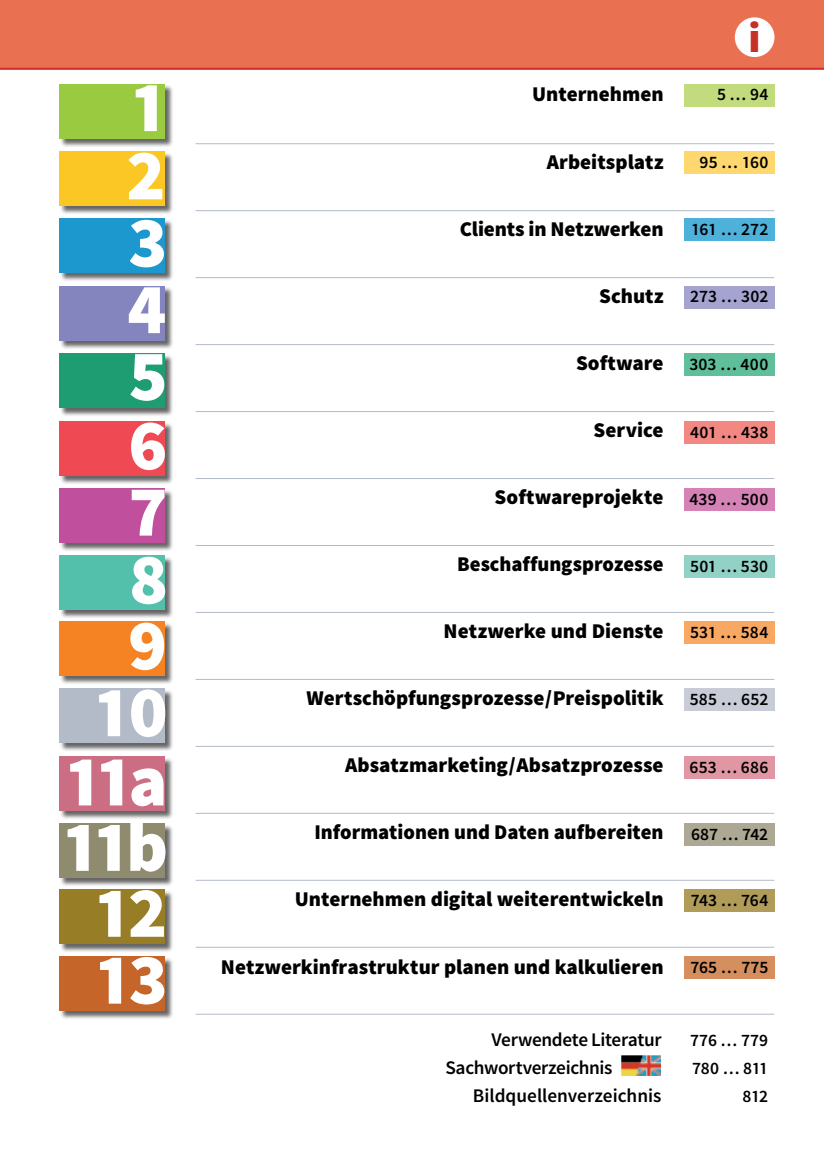
<style>
.page{position:relative;width:824px;height:1166px;background:#fff}
.page>*{position:absolute;margin:0;border:0;box-sizing:border-box;transform-origin:0 0}
.t1{font:900 72.27px "bs Sirah Sans 1";letter-spacing:-.075em;color:#fff}
.t2{font:900 42px "bs Sirah Sans 1";color:#c53127}
.t3{font:900 21px "bs Sirah Sans 1";color:#000001}
.t4{font:600 19.25px "bs Sirah Sans 1";letter-spacing:-.015em;color:#000001}
.t5{font:600 17.5px "bs Sirah Sans 1";letter-spacing:.005em;color:#000001}
</style>
<div class="page">
<div style="left:0;top:0;width:823px;height:69px;background:#e97151"></div>
<div style="left:734px;top:17px;width:40px;height:40px;background:#fff;border-radius:50%"></div>
<hr style="left:0;top:68px;width:823px;height:1px;background:#d42d27">
<div style="left:60px;top:85px;width:114px;height:62px;background:#000001;opacity:.6"></div>
<div style="left:59px;top:84px;width:106px;height:54px;background:#99ca3f"></div>
<div style="left:60px;top:152px;width:114px;height:63px;background:#000001;opacity:.6"></div>
<div style="left:59px;top:151px;width:106px;height:55px;background:#fbc725"></div>
<div style="left:60px;top:490px;width:114px;height:62px;background:#000001;opacity:.6"></div>
<div style="left:59px;top:489px;width:106px;height:54px;background:#c0509e"></div>
<div style="left:60px;top:757px;width:114px;height:62px;background:#000001;opacity:.6"></div>
<div style="left:59px;top:756px;width:106px;height:54px;background:#cb6e83"></div>
<div style="left:684px;top:489px;width:90px;height:22px;background:#d582b7"></div>
<div style="left:684px;top:756px;width:90px;height:22px;background:#e097a3"></div>
<div style="left:60px;top:422px;width:114px;height:63px;background:#000001;opacity:.6"></div>
<div style="left:59px;top:421px;width:106px;height:55px;background:#ef4a54"></div>
<div style="left:684px;top:421px;width:90px;height:23px;background:#f38882"></div>
<div style="left:60px;top:354px;width:114px;height:63px;background:#000001;opacity:.6"></div>
<div style="left:59px;top:353px;width:106px;height:54px;background:#1d9d71"></div>
<div style="left:684px;top:353px;width:90px;height:22px;background:#5ebf9a"></div>
<div style="left:60px;top:287px;width:114px;height:62px;background:#000001;opacity:.6"></div>
<div style="left:59px;top:286px;width:106px;height:54px;background:#8484bf"></div>
<div style="left:684px;top:286px;width:90px;height:22px;background:#a5a3d0"></div>
<div style="left:60px;top:220px;width:114px;height:62px;background:#000001;opacity:.6"></div>
<div style="left:59px;top:219px;width:106px;height:54px;background:#1c98ce"></div>
<div style="left:684px;top:219px;width:90px;height:22px;background:#4eb1d9"></div>
<div style="left:684px;top:151px;width:90px;height:23px;background:#fed86e"></div>
<div style="left:684px;top:84px;width:90px;height:22px;background:#c2db7d"></div>
<hr style="left:195px;top:143px;width:579px;height:1px;background:#b3bbc9">
<hr style="left:195px;top:210px;width:579px;height:1px;background:#b3bbc9">
<hr style="left:195px;top:277px;width:579px;height:1px;background:#b3bbc9">
<hr style="left:195px;top:344px;width:579px;height:1px;background:#b3bbc9">
<hr style="left:195px;top:411px;width:579px;height:1px;background:#b3bbc9">
<hr style="left:195px;top:478px;width:579px;height:1px;background:#b3bbc9">
<div style="left:60px;top:557px;width:114px;height:62px;background:#000001;opacity:.6"></div>
<div style="left:59px;top:556px;width:106px;height:54px;background:#52c0ab"></div>
<div style="left:60px;top:824px;width:114px;height:62px;background:#000001;opacity:.6"></div>
<div style="left:59px;top:823px;width:106px;height:54px;background:#8f8b6e"></div>
<div style="left:684px;top:556px;width:90px;height:22px;background:#92d2c6"></div>
<div style="left:684px;top:823px;width:90px;height:22px;background:#ada893"></div>
<hr style="left:195px;top:545px;width:579px;height:1px;background:#b3bbc9">
<hr style="left:195px;top:813px;width:579px;height:1px;background:#b3bbc9">
<hr style="left:195px;top:612px;width:579px;height:1px;background:#b3bbc9">
<hr style="left:195px;top:880px;width:579px;height:1px;background:#b3bbc9">
<div style="left:60px;top:623px;width:114px;height:62px;background:#000001;opacity:.6"></div>
<div style="left:59px;top:622px;width:106px;height:54px;background:#f58324"></div>
<div style="left:60px;top:890px;width:114px;height:62px;background:#000001;opacity:.6"></div>
<div style="left:59px;top:889px;width:106px;height:54px;background:#967d26"></div>
<div style="left:684px;top:622px;width:90px;height:22px;background:#f9a864"></div>
<div style="left:684px;top:889px;width:90px;height:22px;background:#b09b58"></div>
<hr style="left:195px;top:679px;width:579px;height:1px;background:#b3bbc9">
<hr style="left:195px;top:947px;width:579px;height:1px;background:#b3bbc9">
<img style="left:621px;top:1056px;width:39px;height:20px">
<div style="left:60px;top:690px;width:114px;height:62px;background:#000001;opacity:.6"></div>
<div style="left:59px;top:689px;width:106px;height:54px;background:#b3bbc9"></div>
<div style="left:60px;top:957px;width:114px;height:62px;background:#000001;opacity:.6"></div>
<div style="left:59px;top:956px;width:106px;height:54px;background:#c6652a"></div>
<div style="left:684px;top:689px;width:90px;height:22px;background:#c7ccd7"></div>
<div style="left:684px;top:956px;width:90px;height:22px;background:#d58e5d"></div>
<hr style="left:195px;top:746px;width:579px;height:1px;background:#b3bbc9">
<hr style="left:195px;top:1014px;width:579px;height:1px;background:#b3bbc9">
<h1 class="t1" style="left:130px;top:60px;width:41px">1</h1>
<h1 class="t1" style="left:126px;top:128px;width:41px">2</h1>
<h1 class="t1" style="left:128px;top:195px;width:41px">3</h1>
<h1 class="t1" style="left:127px;top:262px;width:41px">4</h1>
<h1 class="t1" style="left:129px;top:329px;width:41px">5</h1>
<h1 class="t1" style="left:128px;top:398px;width:41px">6</h1>
<h1 class="t1" style="left:128px;top:464px;width:41px">7</h1>
<h1 class="t1" style="left:129px;top:532px;width:41px">8</h1>
<h1 class="t1" style="left:128px;top:598px;width:41px">9</h1>
<h1 class="t1" style="left:93px;top:665px;width:76px">10</h1>
<h1 class="t1" style="left:64px;top:734px;width:105px">11a</h1>
<h1 class="t1" style="left:62px;top:799px;width:108px">11b</h1>
<h1 class="t1" style="left:93px;top:865px;width:75px">12</h1>
<h1 class="t1" style="left:94px;top:932px;width:75px">13</h1>
<h2 class="t2" style="left:748px;top:11px;width:14px">i</h2>
<p class="t3" style="left:532px;top:81px;width:133px">Unternehmen</p>
<p class="t5" style="left:717px;top:83px;width:53px">5 … 94</p>
<p class="t3" style="left:546px;top:148px;width:118px">Arbeitsplatz</p>
<p class="t5" style="left:699px;top:151px;width:70px">95 … 160</p>
<p class="t3" style="left:460px;top:215px;width:205px">Clients in Netzwerken</p>
<p class="t5" style="left:691px;top:218px;width:79px">161 … 272</p>
<p class="t3" style="left:599px;top:282px;width:66px">Schutz</p>
<p class="t5" style="left:690px;top:285px;width:80px">273 … 302</p>
<p class="t3" style="left:576px;top:349px;width:89px">Software</p>
<p class="t5" style="left:689px;top:352px;width:80px">303 … 400</p>
<p class="t3" style="left:593px;top:416px;width:72px">Service</p>
<p class="t5" style="left:690px;top:421px;width:80px">401 … 438</p>
<p class="t3" style="left:494px;top:483px;width:170px">Softwareprojekte</p>
<p class="t5" style="left:689px;top:488px;width:80px">439 … 500</p>
<p class="t3" style="left:457px;top:550px;width:208px">Beschaffungsprozesse</p>
<p class="t5" style="left:690px;top:555px;width:79px">501 … 530</p>
<p class="t3" style="left:443px;top:617px;width:221px">Netzwerke und Dienste</p>
<p class="t5" style="left:690px;top:621px;width:80px">531 … 584</p>
<p class="t3" style="left:306px;top:684px;width:358px">Wertschöpfungsprozesse/Preispolitik</p>
<p class="t5" style="left:689px;top:688px;width:80px">585 … 652</p>
<p class="t3" style="left:345px;top:751px;width:320px">Absatzmarketing/Absatzprozesse</p>
<p class="t5" style="left:689px;top:755px;width:80px">653 … 686</p>
<p class="t3" style="left:314px;top:818px;width:350px">Informationen und Daten aufbereiten</p>
<p class="t5" style="left:691px;top:822px;width:79px">687 … 742</p>
<p class="t3" style="left:295px;top:886px;width:370px">Unternehmen digital weiterentwickeln</p>
<p class="t5" style="left:691px;top:888px;width:79px">743 … 764</p>
<p class="t3" style="left:221px;top:953px;width:444px">Netzwerkinfrastruktur planen und kalkulieren</p>
<p class="t5" style="left:690px;top:955px;width:79px">765 … 775</p>
<p class="t4" style="left:491px;top:1027px;width:171px">Verwendete Literatur</p>
<p class="t5" style="left:690px;top:1029px;width:80px">776 … 779</p>
<p class="t4" style="left:445px;top:1055px;width:169px">Sachwortverzeichnis</p>
<p class="t5" style="left:692px;top:1057px;width:78px">780 … 811</p>
<p class="t4" style="left:473px;top:1083px;width:190px">Bildquellenverzeichnis</p>
<p class="t5" style="left:742px;top:1085px;width:27px">812</p>
</div>
